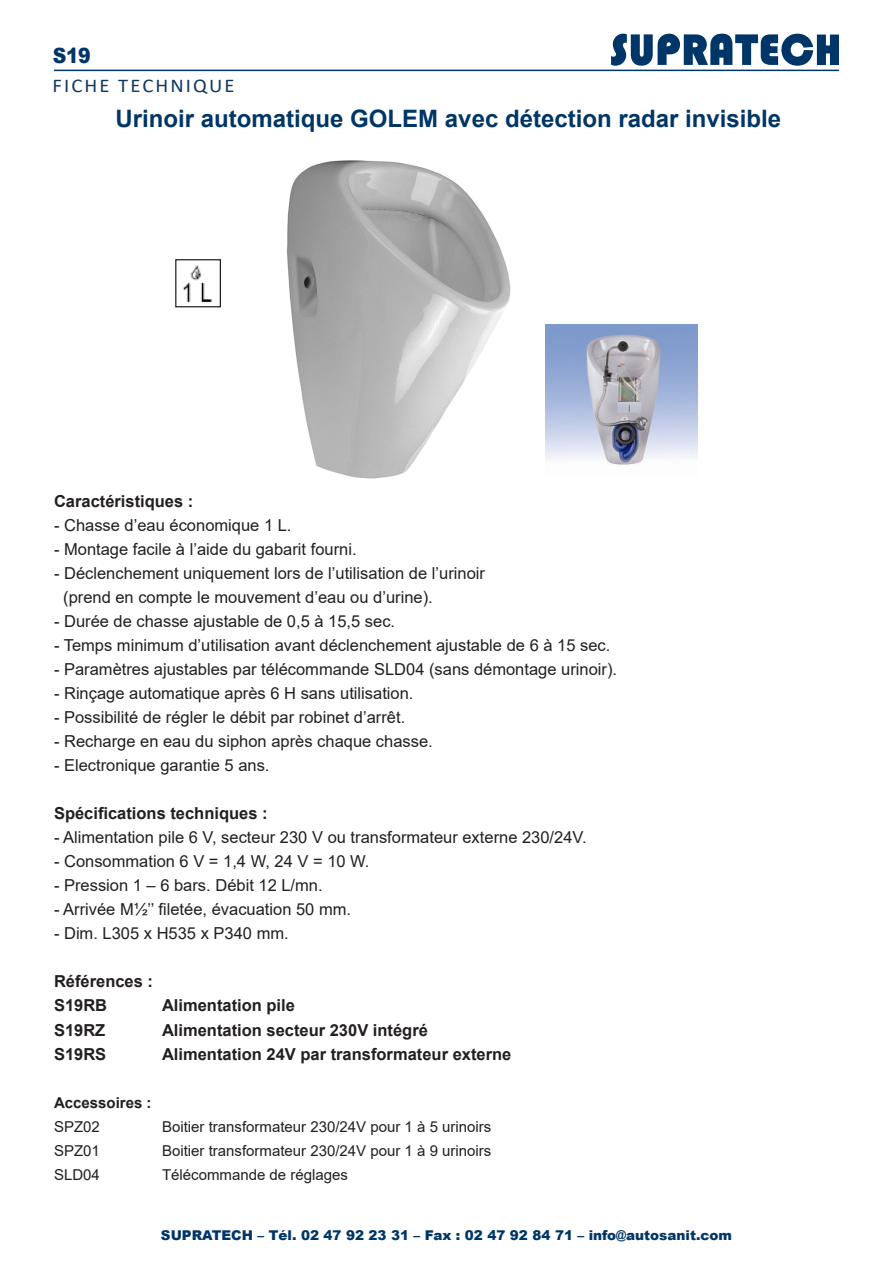
<style>
.page{position:relative;width:893px;height:1263px;background:#fff}
.page>*{position:absolute;margin:0;border:0;box-sizing:border-box;transform-origin:0 0}
.t1{font:700 24px "Arial";color:#003667}
.t2{font:900 21px "Arial";color:#003667;scale:.9 1}
.t3{font:19.5px "Calibri";letter-spacing:.1em;color:#113861;scale:1.06 1}
.t4{font:16.5px "Arial";color:#231f20}
.t5{font:700 16.5px "Arial";color:#231f20}
.t6{font:15px "Arial";color:#231f20}
.t7{font:700 15px "Arial";color:#231f20}
.t8{font:900 13.5px "Arial";color:#003667}
</style>
<div class="page">
<svg style="left:611px;top:34px;width:228px;height:32px"></svg>
<hr style="left:54px;top:70px;width:785px;height:1px;background:#003667">
<img style="left:287px;top:160px;width:224px;height:319px">
<img style="left:546px;top:325px;width:151px;height:140px">
<img style="left:183px;top:265px;width:30px;height:38px">
<div style="left:175px;top:259px;width:46px;height:48px;border:1px solid #231f20"></div>
<p class="t2" style="left:53px;top:40px;width:44px">S19</p>
<p class="t3" style="left:53px;top:72px;width:173px">FICHE TECHNIQUE</p>
<p class="t1" style="left:116px;top:102px;width:667px">Urinoir automatique GOLEM avec détection radar invisible</p>
<p class="t5" style="left:54px;top:490px;width:141px">Caractéristiques :</p>
<p class="t4" style="left:54px;top:514px;width:239px">- Chasse d’eau économique 1 L.</p>
<p class="t4" style="left:54px;top:538px;width:304px">- Montage facile à l’aide du gabarit fourni.</p>
<p class="t4" style="left:54px;top:562px;width:432px">- Déclenchement uniquement lors de l’utilisation de l’urinoir</p>
<p class="t4" style="left:63px;top:586px;width:371px">(prend en compte le mouvement d’eau ou d’urine).</p>
<p class="t4" style="left:54px;top:610px;width:343px">- Durée de chasse ajustable de 0,5 à 15,5 sec.</p>
<p class="t4" style="left:54px;top:634px;width:558px">- Temps minimum d’utilisation avant déclenchement ajustable de 6 à 15 sec.</p>
<p class="t4" style="left:54px;top:658px;width:565px">- Paramètres ajustables par télécommande SLD04 (sans démontage urinoir).</p>
<p class="t4" style="left:54px;top:682px;width:361px">- Rinçage automatique après 6 H sans utilisation.</p>
<p class="t4" style="left:54px;top:706px;width:353px">- Possibilité de régler le débit par robinet d’arrêt.</p>
<p class="t4" style="left:54px;top:730px;width:380px">- Recharge en eau du siphon après chaque chasse.</p>
<p class="t4" style="left:54px;top:754px;width:217px">- Electronique garantie 5 ans.</p>
<p class="t5" style="left:54px;top:802px;width:215px">Spécifications techniques :</p>
<p class="t4" style="left:54px;top:826px;width:534px">- Alimentation pile 6 V, secteur 230 V ou transformateur externe 230/24V.</p>
<p class="t4" style="left:54px;top:850px;width:317px">- Consommation 6 V = 1,4 W, 24 V = 10 W.</p>
<p class="t4" style="left:54px;top:874px;width:270px">- Pression 1 – 6 bars. Débit 12 L/mn.</p>
<p class="t4" style="left:54px;top:898px;width:299px">- Arrivée M½’’ filetée, évacuation 50 mm.</p>
<p class="t4" style="left:54px;top:922px;width:236px">- Dim. L305 x H535 x P340 mm.</p>
<p class="t5" style="left:54px;top:970px;width:101px">Références :</p>
<p class="t5" style="left:54px;top:994px;width:55px">S19RB</p>
<p class="t5" style="left:162px;top:994px;width:134px">Alimentation pile</p>
<p class="t5" style="left:54px;top:1018px;width:53px">S19RZ</p>
<p class="t5" style="left:162px;top:1018px;width:267px">Alimentation secteur 230V intégré</p>
<p class="t5" style="left:54px;top:1042px;width:54px">S19RS</p>
<p class="t5" style="left:162px;top:1042px;width:351px">Alimentation 24V par transformateur externe</p>
<p class="t7" style="left:54px;top:1092px;width:99px">Accessoires :</p>
<p class="t6" style="left:54px;top:1116px;width:47px">SPZ02</p>
<p class="t6" style="left:162px;top:1116px;width:331px">Boitier transformateur 230/24V pour 1 à 5 urinoirs</p>
<p class="t6" style="left:54px;top:1140px;width:47px">SPZ01</p>
<p class="t6" style="left:162px;top:1140px;width:331px">Boitier transformateur 230/24V pour 1 à 9 urinoirs</p>
<p class="t6" style="left:54px;top:1164px;width:47px">SLD04</p>
<p class="t6" style="left:162px;top:1164px;width:187px">Télécommande de réglages</p>
<p class="t8" style="left:161px;top:1225px;width:572px">SUPRATECH – Tél. 02 47 92 23 31 – Fax : 02 47 92 84 71 – info@autosanit.com</p>
</div>
